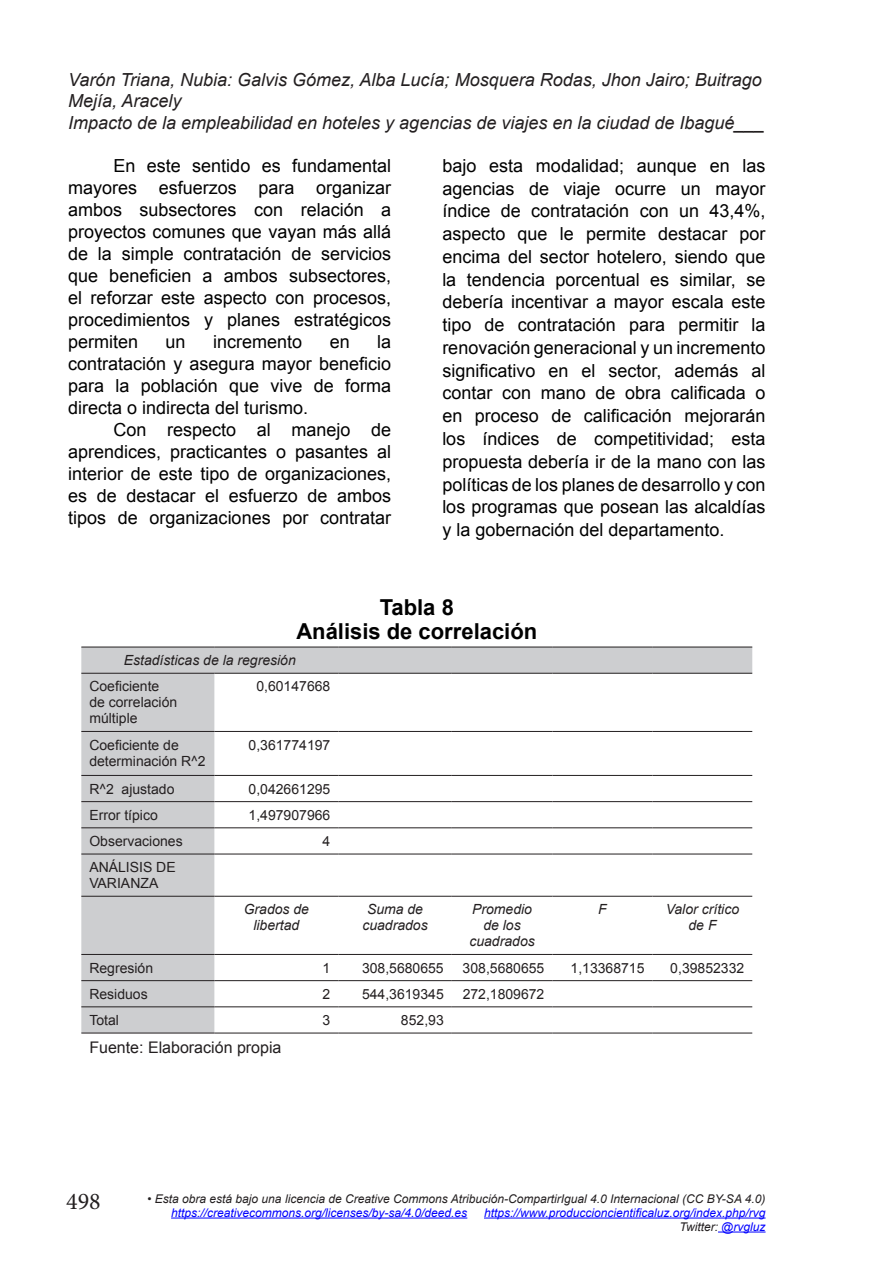
<style>
.page{position:relative;width:879px;height:1276px;background:#fff}
.page>*{position:absolute;margin:0;border:0;box-sizing:border-box;transform-origin:0 0}
.t1{font:24px "Minion Pro";color:#231f20}
.t2{font:700 22px/24px "Arial";color:#000;text-align:center}
.t3{font:18px/22.8px "Arial";color:#000;text-align:justify}
.t4{font:italic 18px/21.6px "Arial";color:#231f20}
.t5{font:16px "Arial";color:#231f20}
.t6{font:14px/16px "Arial";color:#231f20}
.t7{font:italic 14px/16px "Arial";color:#231f20;text-align:center}
.t8{font:italic 12px/14px "Arial";color:#00f;text-align:right}
.t9{font:italic 12px "Arial";color:#231f20}
.s1{color:#231f20}
</style>
<div class="page">
<hr style="left:171px;top:1217px;width:296px;height:1px;background:#00f">
<hr style="left:484px;top:1217px;width:281px;height:1px;background:#00f">
<hr style="left:718px;top:1231px;width:47px;height:1px;background:#00f">
<svg style="left:81px;top:647px;width:671px;height:385px"></svg>
<hr style="left:81px;top:646px;width:133px;height:1px;background:#231f20">
<hr style="left:214px;top:646px;width:124px;height:1px;background:#231f20">
<hr style="left:338px;top:646px;width:114px;height:1px;background:#231f20">
<hr style="left:452px;top:646px;width:100px;height:1px;background:#231f20">
<hr style="left:552px;top:646px;width:100px;height:1px;background:#231f20">
<hr style="left:652px;top:646px;width:100px;height:1px;background:#231f20">
<hr style="left:81px;top:673px;width:133px;height:1px;background:#231f20">
<hr style="left:214px;top:673px;width:124px;height:1px;background:#231f20">
<hr style="left:338px;top:673px;width:114px;height:1px;background:#231f20">
<hr style="left:452px;top:673px;width:100px;height:1px;background:#231f20">
<hr style="left:552px;top:673px;width:100px;height:1px;background:#231f20">
<hr style="left:652px;top:673px;width:100px;height:1px;background:#231f20">
<hr style="left:81px;top:731px;width:133px;height:1px;background:#231f20">
<hr style="left:214px;top:731px;width:124px;height:1px;background:#231f20">
<hr style="left:338px;top:731px;width:114px;height:1px;background:#231f20">
<hr style="left:452px;top:731px;width:100px;height:1px;background:#231f20">
<hr style="left:552px;top:731px;width:100px;height:1px;background:#231f20">
<hr style="left:652px;top:731px;width:100px;height:1px;background:#231f20">
<hr style="left:81px;top:775px;width:133px;height:1px;background:#231f20">
<hr style="left:214px;top:775px;width:124px;height:1px;background:#231f20">
<hr style="left:338px;top:775px;width:114px;height:1px;background:#231f20">
<hr style="left:452px;top:775px;width:100px;height:1px;background:#231f20">
<hr style="left:552px;top:775px;width:100px;height:1px;background:#231f20">
<hr style="left:652px;top:775px;width:100px;height:1px;background:#231f20">
<hr style="left:81px;top:801px;width:133px;height:1px;background:#231f20">
<hr style="left:214px;top:801px;width:124px;height:1px;background:#231f20">
<hr style="left:338px;top:801px;width:114px;height:1px;background:#231f20">
<hr style="left:452px;top:801px;width:100px;height:1px;background:#231f20">
<hr style="left:552px;top:801px;width:100px;height:1px;background:#231f20">
<hr style="left:652px;top:801px;width:100px;height:1px;background:#231f20">
<hr style="left:81px;top:827px;width:133px;height:1px;background:#231f20">
<hr style="left:214px;top:827px;width:124px;height:1px;background:#231f20">
<hr style="left:338px;top:827px;width:114px;height:1px;background:#231f20">
<hr style="left:452px;top:827px;width:100px;height:1px;background:#231f20">
<hr style="left:552px;top:827px;width:100px;height:1px;background:#231f20">
<hr style="left:652px;top:827px;width:100px;height:1px;background:#231f20">
<hr style="left:81px;top:853px;width:133px;height:1px;background:#231f20">
<hr style="left:214px;top:853px;width:124px;height:1px;background:#231f20">
<hr style="left:338px;top:853px;width:114px;height:1px;background:#231f20">
<hr style="left:452px;top:853px;width:100px;height:1px;background:#231f20">
<hr style="left:552px;top:853px;width:100px;height:1px;background:#231f20">
<hr style="left:652px;top:853px;width:100px;height:1px;background:#231f20">
<hr style="left:81px;top:895px;width:133px;height:1px;background:#231f20">
<hr style="left:214px;top:895px;width:124px;height:1px;background:#231f20">
<hr style="left:338px;top:895px;width:114px;height:1px;background:#231f20">
<hr style="left:452px;top:895px;width:100px;height:1px;background:#231f20">
<hr style="left:552px;top:895px;width:100px;height:1px;background:#231f20">
<hr style="left:652px;top:895px;width:100px;height:1px;background:#231f20">
<hr style="left:81px;top:954px;width:133px;height:1px;background:#231f20">
<hr style="left:214px;top:954px;width:124px;height:1px;background:#231f20">
<hr style="left:338px;top:954px;width:114px;height:1px;background:#231f20">
<hr style="left:452px;top:954px;width:100px;height:1px;background:#231f20">
<hr style="left:552px;top:954px;width:100px;height:1px;background:#231f20">
<hr style="left:652px;top:954px;width:100px;height:1px;background:#231f20">
<hr style="left:81px;top:980px;width:133px;height:1px;background:#231f20">
<hr style="left:214px;top:980px;width:124px;height:1px;background:#231f20">
<hr style="left:338px;top:980px;width:114px;height:1px;background:#231f20">
<hr style="left:452px;top:980px;width:100px;height:1px;background:#231f20">
<hr style="left:552px;top:980px;width:100px;height:1px;background:#231f20">
<hr style="left:652px;top:980px;width:100px;height:1px;background:#231f20">
<hr style="left:81px;top:1006px;width:133px;height:1px;background:#231f20">
<hr style="left:214px;top:1006px;width:124px;height:1px;background:#231f20">
<hr style="left:338px;top:1006px;width:114px;height:1px;background:#231f20">
<hr style="left:452px;top:1006px;width:100px;height:1px;background:#231f20">
<hr style="left:552px;top:1006px;width:100px;height:1px;background:#231f20">
<hr style="left:652px;top:1006px;width:100px;height:1px;background:#231f20">
<hr style="left:81px;top:1032px;width:133px;height:1px;background:#231f20">
<hr style="left:214px;top:1032px;width:124px;height:1px;background:#231f20">
<hr style="left:338px;top:1032px;width:114px;height:1px;background:#231f20">
<hr style="left:452px;top:1032px;width:100px;height:1px;background:#231f20">
<hr style="left:552px;top:1032px;width:100px;height:1px;background:#231f20">
<hr style="left:652px;top:1032px;width:100px;height:1px;background:#231f20">
<p class="t4" style="left:68px;top:69px;width:698px">Varón Triana, Nubia: Galvis Gómez, Alba Lucía; Mosquera Rodas, Jhon Jairo; Buitrago<br>Mejía, Aracely<br>Impacto de la empleabilidad en hoteles y agencias de viajes en la ciudad de Ibagué___</p>
<p class="t3" style="left:68px;top:155px;width:325px;line-height:22px;text-indent:45px">En este sentido es fundamental mayores esfuerzos para organizar ambos subsectores con relación a proyectos comunes que vayan más allá de la simple contratación de servicios que beneficien a ambos subsectores, el reforzar este aspecto con procesos, procedimientos y planes estratégicos permiten</p>
<p class="t3" style="left:68px;top:331px;width:325px;line-height:22px;text-indent:309px">la contratación y asegura mayor beneficio para la población que vive de forma directa o indirecta del turismo.</p>
<p class="t3" style="left:68px;top:419px;width:325px;line-height:22px;text-indent:45px">Con respecto al manejo de aprendices, practicantes o pasantes al interior de este tipo de organizaciones, es de destacar el esfuerzo de ambos tipos de organizaciones por contratar</p>
<p class="t3" style="left:166px;top:330px;width:22px">un</p>
<p class="t3" style="left:213px;top:330px;width:91px">incremento</p>
<p class="t3" style="left:330px;top:330px;width:22px">en</p>
<p class="t3" style="left:442px;top:154px;width:325px">bajo esta modalidad; aunque en las agencias de viaje ocurre un mayor índice de contratación con un 43,4%, aspecto que le permite destacar por encima del sector hotelero, siendo que la tendencia porcentual es similar, se debería incentivar a mayor escala este tipo de contratación para permitir la renovación generacional y un incremento significativo en el sector, además al contar con mano de obra calificada o en proceso de calificación mejorarán los índices de competitividad; esta propuesta debería ir de la mano con las políticas de los planes de desarrollo y con los programas que posean las alcaldías y la gobernación del departamento.</p>
<p class="t2" style="left:296px;top:595px;width:242px">Tabla 8<br>Análisis de correlación</p>
<p class="t7" style="left:124px;top:652px;width:173px">Estadísticas de la regresión</p>
<p class="t6" style="left:89px;top:678px;width:89px">Coeficiente de correlación múltiple</p>
<p class="t6" style="left:256px;top:678px;width:75px">0,60147668</p>
<p class="t6" style="left:89px;top:737px;width:118px">Coeficiente de determinación R^2</p>
<p class="t6" style="left:249px;top:737px;width:83px">0,361774197</p>
<p class="t6" style="left:89px;top:781px;width:87px">R^2 ajustado</p>
<p class="t6" style="left:249px;top:781px;width:83px">0,042661295</p>
<p class="t6" style="left:89px;top:807px;width:70px">Error típico</p>
<p class="t6" style="left:249px;top:807px;width:83px">1,497907966</p>
<p class="t6" style="left:89px;top:833px;width:95px">Observaciones</p>
<p class="t6" style="left:322px;top:833px;width:9px">4</p>
<p class="t6" style="left:89px;top:859px;width:88px">ANÁLISIS DE<br>VARIANZA</p>
<p class="t7" style="left:244px;top:901px;width:67px">Grados de libertad</p>
<p class="t7" style="left:362px;top:901px;width:67px">Suma de cuadrados</p>
<p class="t7" style="left:469px;top:901px;width:67px">Promedio de los cuadrados</p>
<p class="t7" style="left:598px;top:901px;width:10px">F</p>
<p class="t7" style="left:666px;top:901px;width:75px">Valor crítico de F</p>
<p class="t6" style="left:89px;top:960px;width:65px">Regresión</p>
<p class="t6" style="left:322px;top:960px;width:9px">1</p>
<p class="t6" style="left:362px;top:960px;width:83px">308,5680655</p>
<p class="t6" style="left:463px;top:960px;width:83px">308,5680655</p>
<p class="t6" style="left:570px;top:960px;width:75px">1,13368715</p>
<p class="t6" style="left:670px;top:960px;width:75px">0,39852332</p>
<p class="t6" style="left:89px;top:986px;width:60px">Residuos</p>
<p class="t6" style="left:323px;top:986px;width:9px">2</p>
<p class="t6" style="left:362px;top:986px;width:83px">544,3619345</p>
<p class="t6" style="left:463px;top:986px;width:83px">272,1809672</p>
<p class="t6" style="left:89px;top:1012px;width:31px">Total</p>
<p class="t6" style="left:323px;top:1012px;width:9px">3</p>
<p class="t6" style="left:401px;top:1012px;width:44px">852,93</p>
<p class="t5" style="left:89px;top:1036px;width:194px">Fuente: Elaboración propia</p>
<h1 class="t1" style="left:66px;top:1185px;width:36px">498</h1>
<p class="t9" style="left:147px;top:1190px;width:620px">• Esta obra está bajo una licencia de Creative Commons Atribución-CompartirIgual 4.0 Internacional (CC BY-SA 4.0)</p>
<p class="t8" style="left:171px;top:1205px;width:298px">https://creativecommons.org/licenses/by-sa/4.0/deed.es</p>
<p class="t8" style="left:484px;top:1205px;width:283px">https://www.produccioncientificaluz.org/index.php/rvg<br><span class="s1">Twitter:</span> @rvgluz</p>
</div>
